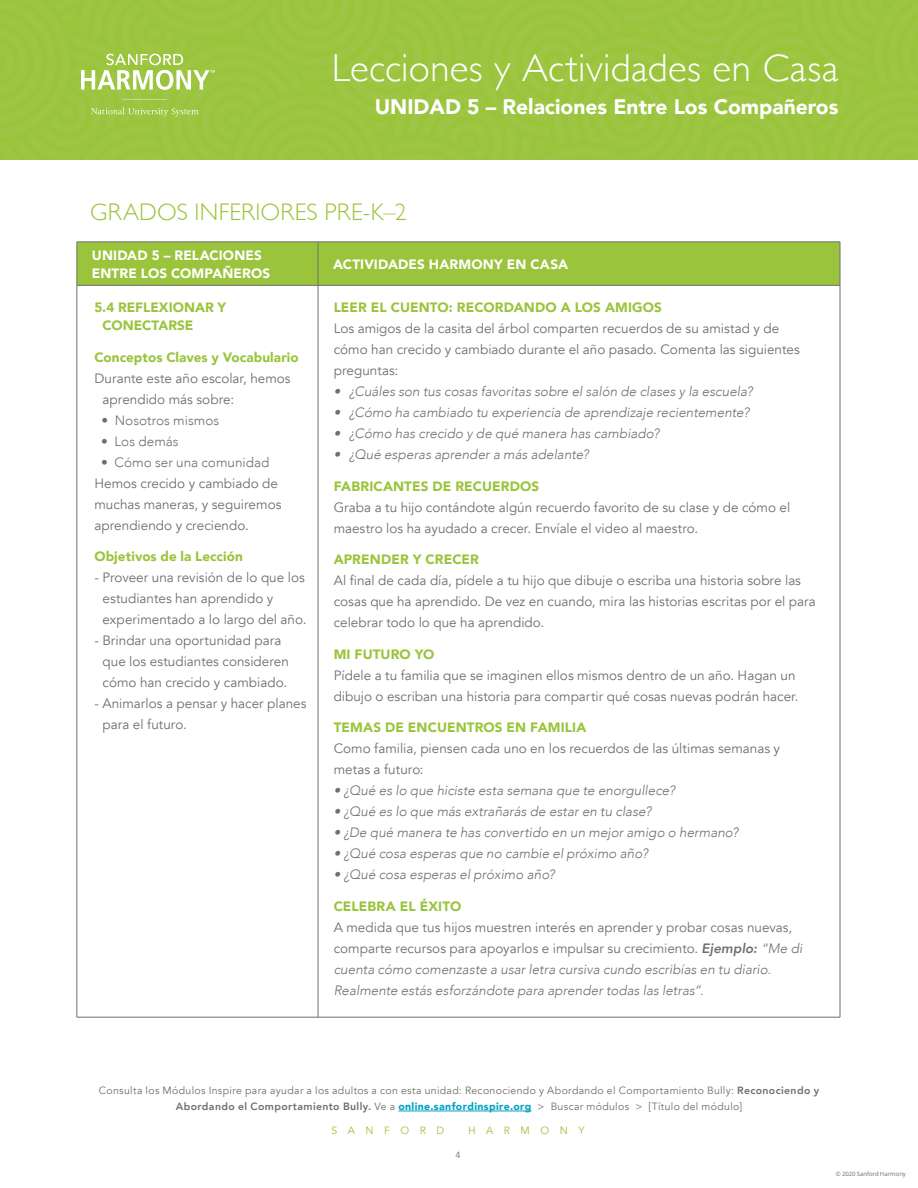
<style>
.page{position:relative;width:918px;height:1188px;background:#fff}
.page>*{position:absolute;margin:0;border:0;box-sizing:border-box;transform-origin:0 0}
.t1{font:300 39px "Gill Sans";letter-spacing:.01em;color:#fff}
.AHEAD{font:300 24px "Gill Sans";letter-spacing:.005em;color:#9ac43b}
.t2{font:900 21px "Avenir";color:#fff}
.CHART_BODY{font:13.5px/21px "Avenir";color:#6e706c}
.CHART_BODY-2{font:italic 300 13.5px "Avenir";letter-spacing:.005em;color:#6e706c}
.CHART_BHEAD{font:900 13.5px/18px "Avenir";letter-spacing:.005em;color:#9ac43b}
.BODY{font:900 13.5px/18px "Avenir";letter-spacing:.01em;color:#fff}
.CHART_BODY-3{font:300 13.5px "Avenir";letter-spacing:.005em;color:#6e706c}
.t3{font:10.5px/16.5px "Avenir";letter-spacing:.03em;color:#6e706c;text-align:center}
.t4{font:10.5px "Avenir";letter-spacing:1em;color:#9ac43b}
.t5{font:9px "Avenir";color:#6e706c}
.t6{font:6px "Open Sans";letter-spacing:-.005em;color:#6c6d70}
.s1{font-weight:800;font-style:italic}
.s2{font-weight:300;font-style:italic}
.s3{font-weight:800}
.s4{font-weight:900;color:#03a1c3}
</style>
<div class="page">
<hr style="left:398px;top:1111px;width:134px;height:1px;background:#03a1c3">
<div style="left:0;top:0;width:918px;height:160px;background:#9dc641"></div>
<div style="left:78px;top:243px;width:762px;height:42px;background:#9ac43b"></div>
<hr style="left:77px;top:242px;width:241px;height:1px;background:#6e706c">
<hr style="left:77px;top:242px;width:1px;height:43px;background:#6e706c">
<hr style="left:318px;top:242px;width:522px;height:1px;background:#6e706c">
<hr style="left:318px;top:242px;width:1px;height:43px;background:#6e706c">
<hr style="left:840px;top:242px;width:1px;height:43px;background:#6e706c">
<hr style="left:77px;top:285px;width:241px;height:1px;background:#6e706c">
<hr style="left:77px;top:286px;width:1px;height:731px;background:#6e706c">
<hr style="left:318px;top:285px;width:522px;height:1px;background:#6e706c">
<hr style="left:318px;top:286px;width:1px;height:731px;background:#6e706c">
<hr style="left:840px;top:286px;width:1px;height:731px;background:#6e706c">
<hr style="left:77px;top:1017px;width:241px;height:1px;background:#6e706c">
<hr style="left:318px;top:1017px;width:522px;height:1px;background:#6e706c">
<h1 class="t1" style="left:332px;top:37px;width:508px">Lecciones y Actividades en Casa</h1>
<h3 class="t2" style="left:375px;top:89px;width:465px">UNIDAD 5 – Relaciones Entre Los Compañeros</h3>
<p class="AHEAD" style="left:90px;top:193px;width:318px">GRADOS INFERIORES PRE-K–2</p>
<p class="BODY" style="left:92px;top:246px;width:180px">UNIDAD 5 – RELACIONES<br>ENTRE LOS COMPAÑEROS</p>
<p class="BODY" style="left:333px;top:255px;width:236px">ACTIVIDADES HARMONY EN CASA</p>
<p class="CHART_BHEAD" style="left:103px;top:298px;width:125px;text-indent:-8px">5.4 REFLEXIONAR Y<br>CONECTARSE</p>
<p class="CHART_BHEAD" style="left:94px;top:348px;width:206px">Conceptos Claves y Vocabulario</p>
<p class="CHART_BODY" style="left:103px;top:368px;width:190px;text-indent:-8px">Durante este año escolar, hemos aprendido más sobre:</p>
<p class="CHART_BODY-3" style="left:101px;top:412px;width:119px">• Nosotros mismos</p>
<p class="CHART_BODY-3" style="left:101px;top:433px;width:79px">• Los demás</p>
<p class="CHART_BODY-3" style="left:101px;top:454px;width:170px">• Cómo ser una comunidad</p>
<p class="CHART_BODY" style="left:94px;top:473px;width:185px">Hemos crecido y cambiado de</p>
<p class="CHART_BODY" style="left:94px;top:494px;width:189px">muchas maneras, y seguiremos</p>
<p class="CHART_BODY" style="left:94px;top:515px;width:156px">aprendiendo y creciendo.</p>
<p class="CHART_BHEAD" style="left:94px;top:547px;width:150px">Objetivos de la Lección</p>
<p class="CHART_BODY" style="left:103px;top:567px;width:206px;text-indent:-8px">- Proveer una revisión de lo que los estudiantes han aprendido y experimentado a lo largo del año.</p>
<p class="CHART_BODY" style="left:103px;top:630px;width:188px;text-indent:-8px">- Brindar una oportunidad para que los estudiantes consideren cómo han crecido y cambiado.</p>
<p class="CHART_BODY" style="left:103px;top:693px;width:205px;text-indent:-8px">- Animarlos a pensar y hacer planes para el futuro.</p>
<p class="CHART_BHEAD" style="left:334px;top:298px;width:330px">LEER EL CUENTO: RECORDANDO A LOS AMIGOS</p>
<p class="CHART_BODY" style="left:334px;top:318px;width:447px">Los amigos de la casita del árbol comparten recuerdos de su amistad y de</p>
<p class="CHART_BODY" style="left:334px;top:339px;width:468px">cómo han crecido y cambiado durante el año pasado. Comenta las siguientes</p>
<p class="CHART_BODY" style="left:334px;top:360px;width:66px">preguntas:</p>
<p class="CHART_BODY-2" style="left:334px;top:384px;width:421px">• ¿Cuáles son tus cosas favoritas sobre el salón de clases y la escuela?</p>
<p class="CHART_BODY-2" style="left:334px;top:405px;width:417px">• ¿Cómo ha cambiado tu experiencia de aprendizaje recientemente?</p>
<p class="CHART_BODY-2" style="left:334px;top:426px;width:327px">• ¿Cómo has crecido y de qué manera has cambiado?</p>
<p class="CHART_BODY-2" style="left:334px;top:447px;width:257px">• ¿Qué esperas aprender a más adelante?</p>
<p class="CHART_BHEAD" style="left:334px;top:477px;width:207px">FABRICANTES DE RECUERDOS</p>
<p class="CHART_BODY" style="left:334px;top:497px;width:458px">Graba a tu hijo contándote algún recuerdo favorito de su clase y de cómo el</p>
<p class="CHART_BODY" style="left:334px;top:518px;width:366px">maestro los ha ayudado a crecer. Envíale el video al maestro.</p>
<p class="CHART_BHEAD" style="left:334px;top:550px;width:147px">APRENDER Y CRECER</p>
<p class="CHART_BODY" style="left:334px;top:570px;width:469px">Al final de cada día, pídele a tu hijo que dibuje o escriba una historia sobre las</p>
<p class="CHART_BODY" style="left:334px;top:591px;width:484px">cosas que ha aprendido. De vez en cuando, mira las historias escritas por el para</p>
<p class="CHART_BODY" style="left:334px;top:612px;width:212px">celebrar todo lo que ha aprendido.</p>
<p class="CHART_BHEAD" style="left:334px;top:645px;width:102px">MI FUTURO YO</p>
<p class="CHART_BODY" style="left:334px;top:665px;width:463px">Pídele a tu familia que se imaginen ellos mismos dentro de un año. Hagan un</p>
<p class="CHART_BODY" style="left:334px;top:686px;width:466px">dibujo o escriban una historia para compartir qué cosas nuevas podrán hacer.</p>
<p class="CHART_BHEAD" style="left:334px;top:718px;width:254px">TEMAS DE ENCUENTROS EN FAMILIA</p>
<p class="CHART_BODY" style="left:334px;top:738px;width:448px">Como familia, piensen cada uno en los recuerdos de las últimas semanas y</p>
<p class="CHART_BODY" style="left:334px;top:759px;width:91px">metas a futuro:</p>
<p class="CHART_BODY-2" style="left:334px;top:783px;width:343px">• ¿Qué es lo que hiciste esta semana que te enorgullece?</p>
<p class="CHART_BODY-2" style="left:334px;top:804px;width:319px">• ¿Qué es lo que más extrañarás de estar en tu clase?</p>
<p class="CHART_BODY-2" style="left:334px;top:825px;width:406px">• ¿De qué manera te has convertido en un mejor amigo o hermano?</p>
<p class="CHART_BODY-2" style="left:334px;top:846px;width:316px">• ¿Qué cosa esperas que no cambie el próximo año?</p>
<p class="CHART_BODY-2" style="left:334px;top:867px;width:223px">• ¿Qué cosa esperas el próximo año?</p>
<p class="CHART_BHEAD" style="left:334px;top:897px;width:129px">CELEBRA EL ÉXITO</p>
<p class="CHART_BODY" style="left:334px;top:917px;width:460px">A medida que tus hijos muestren interés en aprender y probar cosas nuevas,</p>
<p class="CHART_BODY" style="left:334px;top:938px;width:470px">comparte recursos para apoyarlos e impulsar su crecimiento. <span class="s1">Ejemplo:</span> <span class="s2">“Me di</span></p>
<p class="CHART_BODY-2" style="left:334px;top:961px;width:439px">cuenta cómo comenzaste a usar letra cursiva cundo escribías en tu diario.</p>
<p class="CHART_BODY-2" style="left:334px;top:982px;width:372px">Realmente estás esforzándote para aprender todas las letras”.</p>
<p class="t3" style="left:99px;top:1082px;width:722px">Consulta los Módulos Inspire para ayudar a los adultos a con esta unidad: Reconociendo y Abordando el Comportamiento Bully: <span class="s3">Reconociendo y<br>Abordando el Comportamiento Bully.</span> Ve a <span class="s4">online.sanfordinspire.org</span> &gt; Buscar módulos &gt; [Título del módulo]</p>
<p class="t4" style="left:331px;top:1124px;width:114px">SANFORD</p>
<p class="t4" style="left:468px;top:1124px;width:118px">HARMONY</p>
<p class="t5" style="left:455px;top:1149px;width:7px">4</p>
<p class="t6" style="left:836px;top:1170px;width:72px">© 2020 Sanford Harmony</p>
</div>
